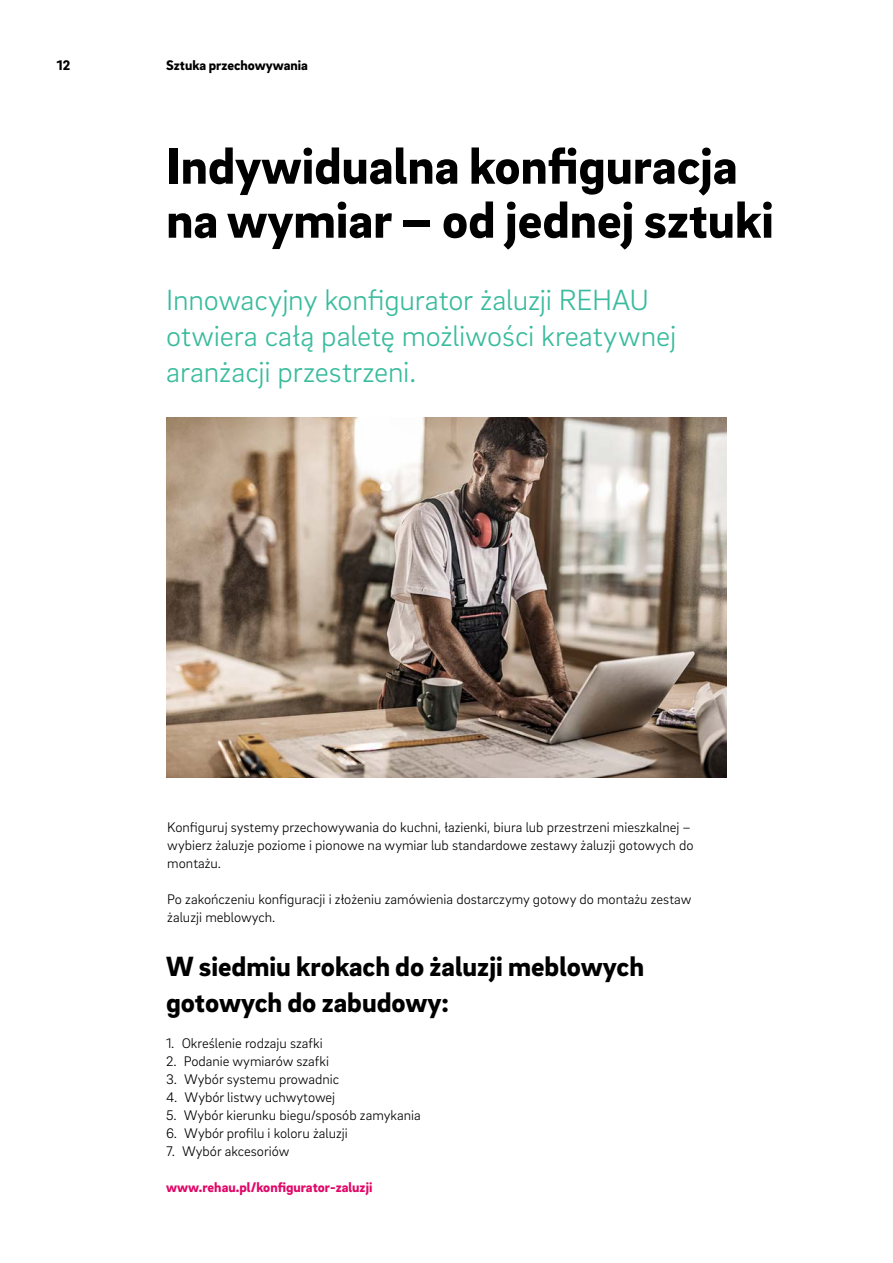
<style>
.page{position:relative;width:893px;height:1263px;background:#fff}
.page>*{position:absolute;margin:0;border:0;box-sizing:border-box;transform-origin:0 0}
._01__Headline_-_35pt{font:900 52.5px/54px "Brix Sans";color:#000}
._11__Highlighter_-_2{font:300 30px/36px "Brix Sans";letter-spacing:-.005em;color:#39bb9d}
._03__Headline_-_19pt{font:900 28.5px/36px "Brix Sans";color:#000}
._16__Body_text_-_9_5{font:300 14.25px/18px "Brix Sans";color:#000}
._16__Body_text_-_9_5-2{font:900 14.25px "Brix Sans";color:#e10868}
.MP__Live_column_titl{font:900 14.25px "Brix Sans";color:#000}
.MP__Page_numbers_-_9{font:900 14.25px "Brix Sans";color:#000}
</style>
<div class="page">
<img style="left:166px;top:418px;width:561px;height:360px">
<p class="MP__Page_numbers_-_9" style="left:57px;top:56px;width:15px">12</p>
<p class="MP__Live_column_titl" style="left:166px;top:56px;width:143px">Sztuka przechowywania</p>
<p class="_01__Headline_-_35pt" style="left:166px;top:136px;width:609px">Indywidualna konfiguracja na wymiar – od jednej sztuki</p>
<p class="_11__Highlighter_-_2" style="left:166px;top:280px;width:511px">Innowacyjny konfigurator żaluzji REHAU otwiera całą paletę możliwości kreatywnej aranżacji przestrzeni.</p>
<p class="_16__Body_text_-_9_5" style="left:167px;top:817px;width:528px">Konfiguruj systemy przechowywania do kuchni, łazienki, biura lub przestrzeni mieszkalnej – wybierz żaluzje poziome i pionowe na wymiar lub standardowe zestawy żaluzji gotowych do montażu.</p>
<p class="_16__Body_text_-_9_5" style="left:167px;top:889px;width:526px">Po zakończeniu konfiguracji i złożeniu zamówienia dostarczymy gotowy do montażu zestaw żaluzji meblowych.</p>
<p class="_03__Headline_-_19pt" style="left:166px;top:947px;width:479px">W siedmiu krokach do żaluzji meblowych gotowych do zabudowy:</p>
<p class="_16__Body_text_-_9_5" style="left:166px;top:1033px;width:158px">1. Określenie rodzaju szafki</p>
<p class="_16__Body_text_-_9_5" style="left:166px;top:1051px;width:165px">2. Podanie wymiarów szafki</p>
<p class="_16__Body_text_-_9_5" style="left:166px;top:1069px;width:175px">3. Wybór systemu prowadnic</p>
<p class="_16__Body_text_-_9_5" style="left:166px;top:1087px;width:171px">4. Wybór listwy uchwytowej</p>
<p class="_16__Body_text_-_9_5" style="left:166px;top:1105px;width:256px">5. Wybór kierunku biegu/sposób zamykania</p>
<p class="_16__Body_text_-_9_5" style="left:166px;top:1123px;width:183px">6. Wybór profilu i koloru żaluzji</p>
<p class="_16__Body_text_-_9_5" style="left:166px;top:1141px;width:125px">7. Wybór akcesoriów</p>
<p class="_16__Body_text_-_9_5-2" style="left:166px;top:1177px;width:208px">www.rehau.pl/konfigurator-zaluzji</p>
</div>
